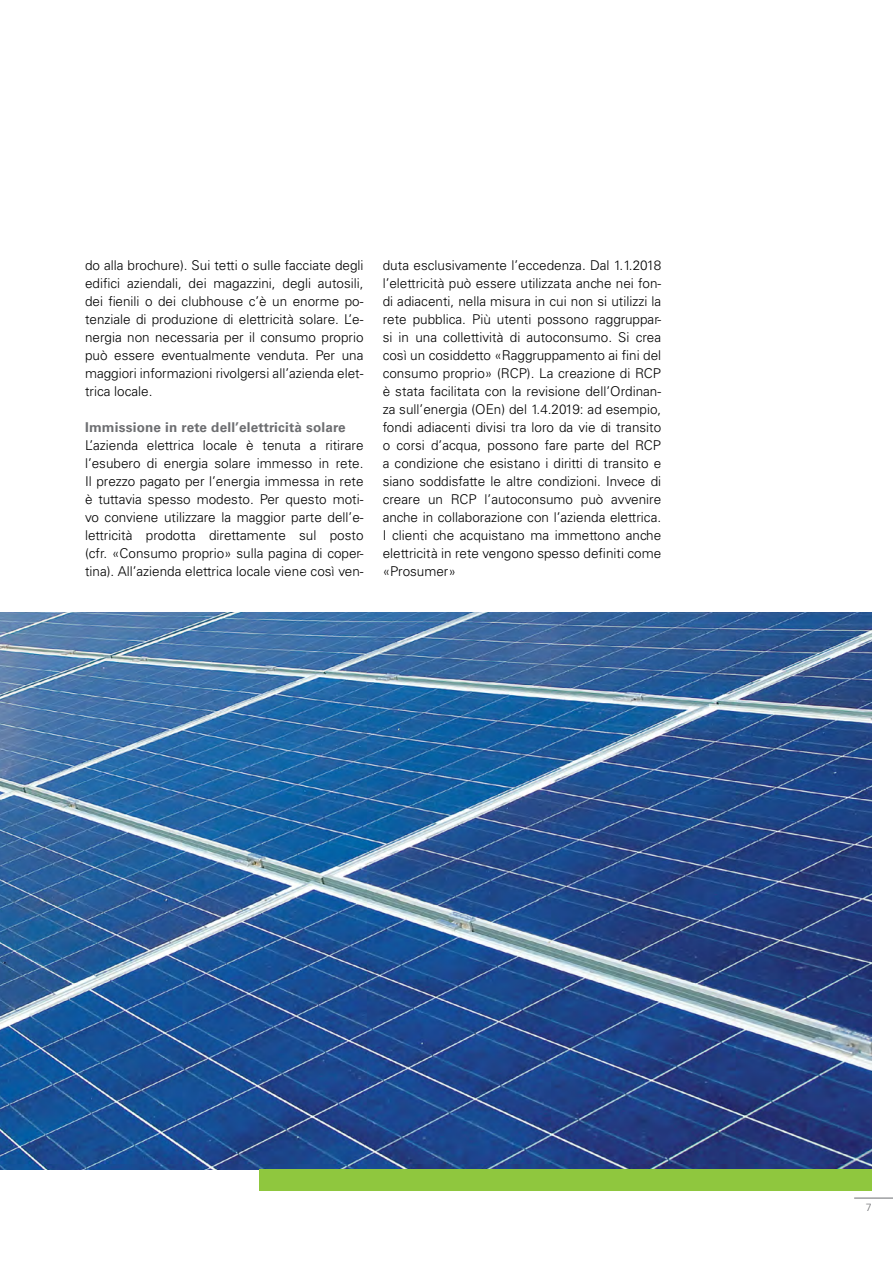
<style>
.page{position:relative;width:893px;height:1263px;background:#fff}
.page>*{position:absolute;margin:0;border:0;box-sizing:border-box;transform-origin:0 0}
.t1{font:300 13.5px/18px "Univers LT Std";color:#000;text-align:justify}
.t2{font:700 13.5px "Univers LT Std";letter-spacing:.015em;color:#6d6e71}
.t3{font:300 10.5px "Univers LT Std";color:#6d6e71}
</style>
<div class="page">
<img style="left:0;top:612px;width:872px;height:557px">
<div style="left:259px;top:1169px;width:613px;height:22px;background:#8fc73e"></div>
<hr style="left:854px;top:1198px;width:39px;height:1px;background:#6d6e71">
<p class="t1" style="left:85px;top:256px;width:280px">do alla brochure). Sui tetti o sulle facciate degli edifici aziendali, dei magazzini, degli autosili, dei fienili o dei clubhouse c’è un enorme po&shy;tenziale di produzione di elettricità solare. L’e&shy;nergia non necessaria per il consumo proprio può essere eventualmente venduta. Per una maggiori informazioni rivolgersi all’azienda elet&shy;trica locale.</p>
<p class="t2" style="left:85px;top:419px;width:262px">Immissione in rete dell’elettricità solare</p>
<p class="t1" style="left:85px;top:436px;width:280px">L’azienda elettrica locale è tenuta a ritirare l’esubero di energia solare immesso in rete.<br>Il prezzo pagato per l’energia immessa in rete è tuttavia spesso modesto. Per questo moti&shy;vo conviene utilizzare la maggior parte dell’e&shy;lettricità prodotta direttamente sul posto (cfr. «Consumo proprio» sulla pagina di coper&shy;tina). All’azienda elettrica locale viene così ven-</p>
<p class="t1" style="left:383px;top:256px;width:280px">duta esclusivamente l’eccedenza. Dal 1.1.2018 l’elettricità può essere utilizzata anche nei fon&shy;di adiacenti, nella misura in cui non si utilizzi la rete pubblica. Più utenti possono raggruppar&shy;si in una collettività di autoconsumo. Si crea così un cosiddetto «Raggruppamento ai fini del consumo proprio» (RCP). La creazione di RCP è stata facilitata con la revisione dell’Ordinan&shy;za sull’energia (OEn) del 1.4.2019: ad esempio, fondi adiacenti divisi tra loro da vie di transito o corsi d’acqua, possono fare parte del RCP a condizione che esistano i diritti di transito e siano soddisfatte le altre condizioni. Invece di creare un RCP l’autoconsumo può avvenire anche in collaborazione con l’azienda elettrica.<br>I clienti che acquistano ma immettono anche elettricità in rete vengono spesso definiti come «Prosumer»</p>
<p class="t3" style="left:866px;top:1201px;width:7px">7</p>
</div>
